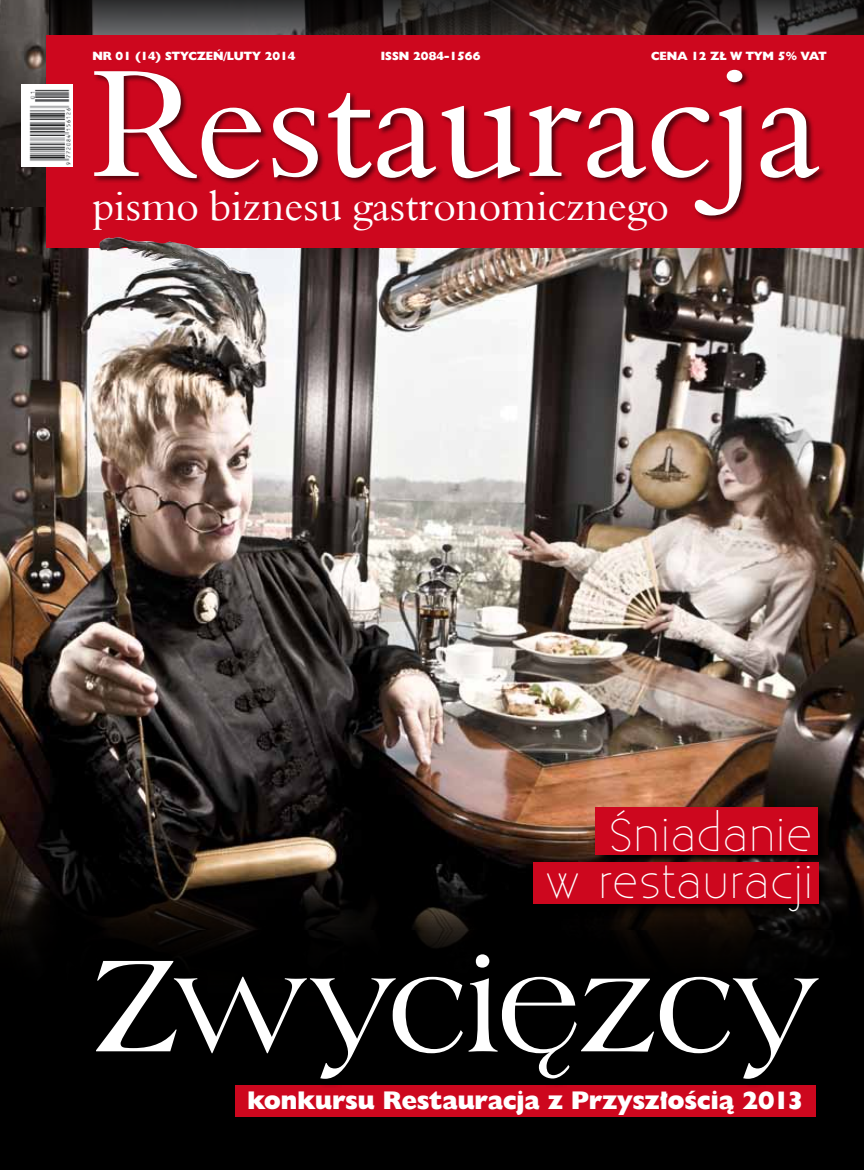
<style>
.page{position:relative;width:864px;height:1170px;background:#fff}
.page>*{position:absolute;margin:0;border:0;box-sizing:border-box;transform-origin:0 0}
.t1{font:156.9px "Aldine 401 EU";color:#fff}
.t2{font:139.35px "Americana EU";letter-spacing:-.02em;color:#fff}
.t3{font:300 45.75px "Existence";letter-spacing:.035em;color:#fff}
.t4{font:42px "Aldine 401 EU";color:#fff}
.t5{font:25.5px "Humanst 521 X Bd EU";letter-spacing:-.005em;color:#fff}
.t6{font:12px "Humanst 521 X Bd EU";color:#fff}
</style>
<div class="page">
<svg style="left:48px;top:0;width:815px;height:35px;background:#2c2a29"></svg>
<img style="left:0;top:0;width:48px;height:208px">
<img style="left:0;top:208px;width:863px;height:667px">
<div style="left:47px;top:35px;width:816px;height:213px;background:#cd071e"></div>
<div style="left:93px;top:68px;width:733px;height:154px;background:#000;opacity:.6"></div>
<div style="left:0;top:875px;width:863px;height:294px;background:#000"></div>
<div style="left:235px;top:1085px;width:580px;height:31px;background:#cd071e"></div>
<div style="left:91px;top:945px;width:738px;height:142px;background:#000"></div>
<svg style="left:530px;top:805px;width:302px;height:119px"></svg>
<div style="left:533px;top:861px;width:284px;height:41px;background:#cd071e"></div>
<div style="left:595px;top:807px;width:222px;height:47px;background:#cd071e"></div>
<img style="left:21px;top:84px;width:51px;height:83px">
<img style="left:99px;top:237px;width:151px;height:37px">
<p class="t6" style="left:92px;top:48px;width:205px">nr 01 (14) STYCZEŃ/LUTY 2014</p>
<p class="t6" style="left:380px;top:48px;width:101px">ISSN 2084-1566</p>
<p class="t6" style="left:651px;top:48px;width:175px">ce na 12 zł w tym 5% vat</p>
<h1 class="t1" style="left:89px;top:27px;width:732px">Restauracja</h1>
<h3 class="t4" style="left:92px;top:180px;width:577px">pismo biznesu gastronomicznego</h3>
<h3 class="t3" style="left:609px;top:809px;width:204px">Śniadanie</h3>
<h3 class="t3" style="left:544px;top:857px;width:269px">w restauracji</h3>
<h2 class="t2" style="left:92px;top:923px;width:726px">Zwycięzcy</h2>
<h3 class="t5" style="left:247px;top:1084px;width:557px">konkursu Restauracja z Przyszłością 2013</h3>
</div>
